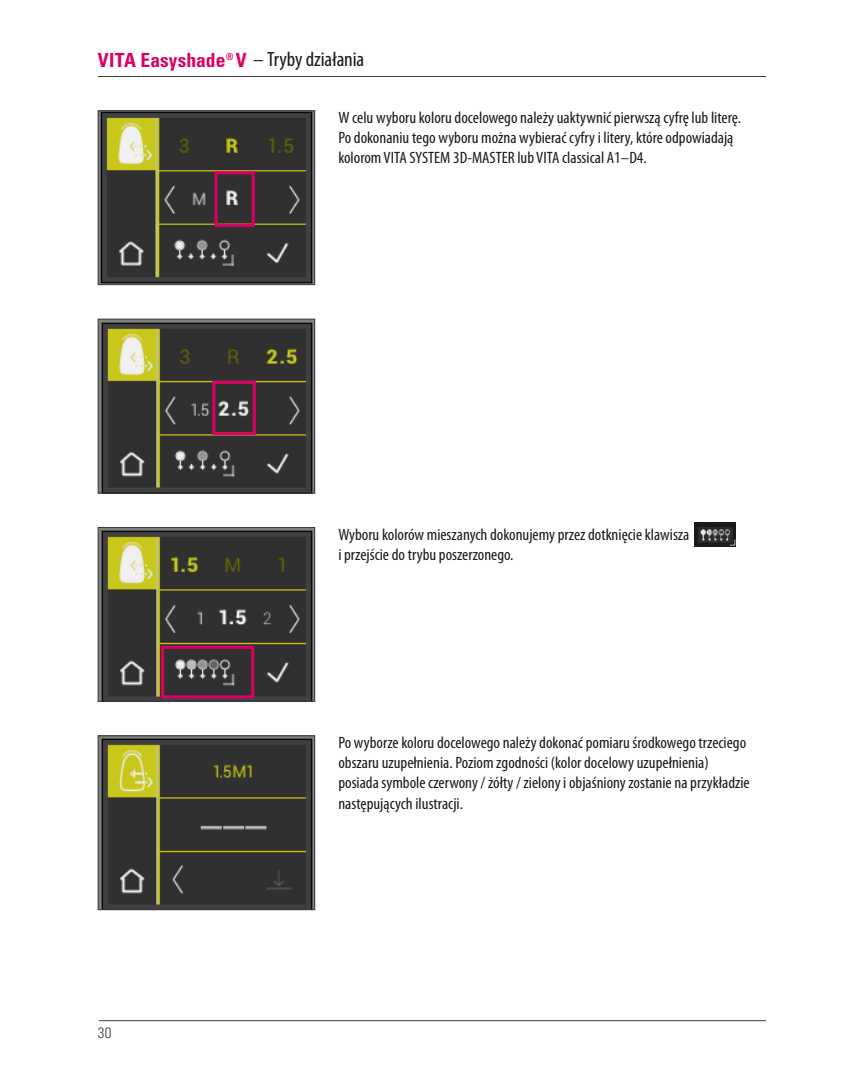
<style>
.page{position:relative;width:864px;height:1080px;background:#fff}
.page>*{position:absolute;margin:0;border:0;box-sizing:border-box;transform-origin:0 0}
.t1{font:condensed 20.7px "Myriad Pro";letter-spacing:-.005em;color:#1a1a1a}
.t2{font:condensed 16.5px/20.2px "Myriad Pro";color:#1a1a1a}
.t3{font:300 condensed 15px "Univers LT";color:#3b3b3a}
.s1{font-family:"Univers LT";font-weight:700;font-size:19.5px;color:#dd0064}
</style>
<div class="page">
<hr style="left:98px;top:76px;width:667px;height:1px;background:#3b3b3a">
<hr style="left:99px;top:1020px;width:666px;height:1px;background:#3b3b3a">
<img style="left:100px;top:529px;width:213px;height:171px">
<div style="left:98px;top:527px;width:217px;height:175px;border:1px solid #3b3b3a"></div>
<img style="left:100px;top:738px;width:213px;height:170px">
<div style="left:98px;top:736px;width:217px;height:174px;border:1px solid #3b3b3a"></div>
<div style="left:161px;top:646px;width:93px;height:52px;border:3px solid #dd0064"></div>
<img style="left:100px;top:113px;width:213px;height:170px">
<div style="left:98px;top:111px;width:217px;height:174px;border:1px solid #3b3b3a"></div>
<img style="left:100px;top:321px;width:213px;height:170px">
<div style="left:98px;top:319px;width:217px;height:174px;border:1px solid #3b3b3a"></div>
<div style="left:214px;top:171px;width:40px;height:56px;border:3px solid #dd0064"></div>
<div style="left:212px;top:381px;width:44px;height:54px;border:3px solid #dd0064"></div>
<img style="left:694px;top:523px;width:41px;height:23px">
<p class="t1" style="left:98px;top:48px;width:268px"><span class="s1">VITA Easyshade</span><sup>®</sup> <span class="s1">V</span> – Tryby działania</p>
<p class="t2" style="left:338px;top:108px;width:404px">W celu wyboru koloru docelowego należy uaktywnić pierwszą cyfrę lub literę.<br>Po dokonaniu tego wyboru można wybierać cyfry i litery, które odpowiadają kolorom VITA SYSTEM 3D-MASTER lub VITA classical A1–D4.</p>
<p class="t2" style="left:338px;top:524px;width:352px">Wyboru kolorów mieszanych dokonujemy przez dotknięcie klawisza i przejście do trybu poszerzonego.</p>
<p class="t3" style="left:98px;top:1024px;width:15px">30</p>
<p class="t2" style="left:338px;top:733px;width:413px">Po wyborze koloru docelowego należy dokonać pomiaru środkowego trzeciego obszaru uzupełnienia. Poziom zgodności (kolor docelowy uzupełnienia) posiada symbole czerwony / żółty / zielony i objaśniony zostanie na przykładzie następujących ilustracji.</p>
</div>
